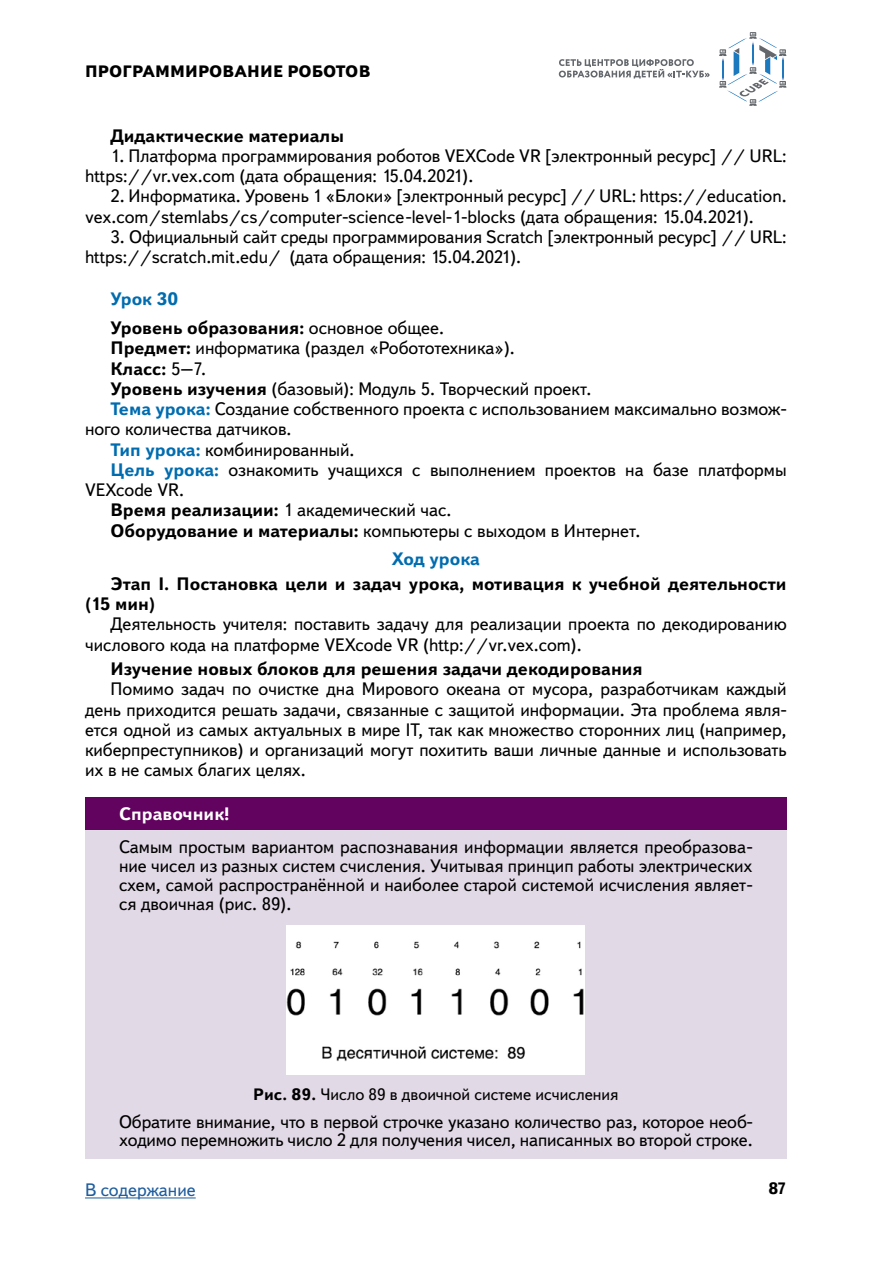
<style>
.page{position:relative;width:893px;height:1263px;background:#fff}
.page>*{position:absolute;margin:0;border:0;box-sizing:border-box;transform-origin:0 0}
.t1{font:18px/20.2px "Textbook New";color:#000}
.t2{font:700 18px/28.8px "Textbook New";color:#000}
.t3{font:18px "Textbook New";color:#205d9e}
.t4{font:700 18px "Textbook New";color:#fff}
.t5{font:700 18px "Textbook New";color:#006caf}
.t6{font:16.5px "Textbook New";color:#000}
.t7{font:800 16.5px "Textbook New";letter-spacing:.01em;color:#000}
.t8{font:700 16.5px "Textbook New";color:#000}
.s1{color:#006caf}
.s2{font-weight:400}
.s3{font-weight:700}
.s4{font-weight:700;color:#006caf}
</style>
<div class="page">
<svg style="left:719px;top:32px;width:67px;height:74px"></svg>
<svg style="left:559px;top:59px;width:151px;height:20px"></svg>
<hr style="left:85px;top:1197px;width:111px;height:1px;background:#205d9e">
<div style="left:85px;top:798px;width:702px;height:33px;background:#620360"></div>
<div style="left:85px;top:831px;width:702px;height:328px;background:#e2d9e6"></div>
<img style="left:287px;top:926px;width:298px;height:149px">
<p class="t7" style="left:85px;top:61px;width:287px">ПРОГРАММИРОВАНИЕ РОБОТОВ</p>
<p class="t2" style="left:111px;top:121px;width:235px">Дидактические материалы</p>
<p class="t1" style="left:85px;top:145px;width:703px;text-indent:26px">1. Платформа программирования роботов VEXCode VR [электронный ресурс] // URL: https://vr.vex.com (дата обращения: 15.04.2021).</p>
<p class="t1" style="left:85px;top:186px;width:703px;text-indent:26px">2. Информатика. Уровень 1 «Блоки» [электронный ресурс] // URL: https://education. vex.com/stemlabs/cs/computer-science-level-1-blocks (дата обращения: 15.04.2021).</p>
<p class="t1" style="left:85px;top:226px;width:703px;text-indent:26px">3. Официальный сайт среды программирования Scratch [электронный ресурс] // URL: https://scratch.mit.edu/ (дата обращения: 15.04.2021).</p>
<p class="t2" style="left:111px;top:285px;width:335px"><span class="s1">Урок 30<br></span>Уровень образования: <span class="s2">основное общее.</span></p>
<p class="t1" style="left:111px;top:338px;width:406px"><span class="s3">Предмет:</span> информатика (раздел «Робототехника»).</p>
<p class="t2" style="left:111px;top:354px;width:97px">Класс: <span class="s2">5–7.</span></p>
<p class="t1" style="left:111px;top:378px;width:482px"><span class="s3">Уровень изучения</span> (базовый): Модуль 5. Творческий проект.</p>
<p class="t1" style="left:111px;top:399px;width:678px"><span class="s4">Тема урока:</span> Создание собственного проекта с использованием максимально возмож-</p>
<p class="t1" style="left:85px;top:419px;width:208px">ного количества датчиков.</p>
<p class="t1" style="left:111px;top:439px;width:245px"><span class="s4">Тип урока:</span> комбинированный.</p>
<p class="t1" style="left:111px;top:459px;width:678px"><span class="s4">Цель урока:</span> ознакомить учащихся с выполнением проектов на базе платформы</p>
<p class="t1" style="left:85px;top:480px;width:101px">VEXcode VR.</p>
<p class="t1" style="left:111px;top:500px;width:342px"><span class="s3">Время реализации:</span> 1 академический час.</p>
<p class="t1" style="left:111px;top:520px;width:531px"><span class="s3">Оборудование и материалы:</span> компьютеры с выходом в Интернет.</p>
<p class="t5" style="left:392px;top:548px;width:90px">Ход урока</p>
<p class="t2" style="left:85px;top:573px;width:703px;line-height:20.2px;text-indent:26px">Этап I. Постановка цели и задач урока, мотивация к учебной деятельности (15 мин)</p>
<p class="t1" style="left:85px;top:614px;width:703px;text-indent:26px">Деятельность учителя: поставить задачу для реализации проекта по декодированию числового кода на платформе VEXcode VR (http://vr.vex.com).</p>
<p class="t2" style="left:111px;top:654px;width:534px">Изучение новых блоков для решения задачи декодирования</p>
<p class="t1" style="left:85px;top:679px;width:703px;text-align:justify;text-indent:26px">Помимо задач по очистке дна Мирового океана от мусора, разработчикам каждый день приходится решать задачи, связанные с защитой информации. Эта проблема явля&shy;ется одной из самых актуальных в мире IT, так как множество сторонних лиц (например, киберпреступников) и организаций могут похитить ваши личные данные и использовать их в не самых благих целях.</p>
<p class="t4" style="left:119px;top:803px;width:112px">Справочник!</p>
<p class="t1" style="left:119px;top:837px;width:635px;line-height:18.8px;text-align:justify">Самым простым вариантом распознавания информации является преобразова&shy;ние чисел из разных систем счисления. Учитывая принцип работы электрических схем, самой распространённой и наиболее старой системой исчисления являет&shy;ся двоичная (рис. 89).</p>
<p class="t6" style="left:253px;top:1084px;width:367px"><span class="s3">Рис. 89.</span> Число 89 в двоичной системе исчисления</p>
<p class="t1" style="left:119px;top:1112px;width:635px;line-height:18.8px">Обратите внимание, что в первой строчке указано количество раз, которое необ&shy;ходимо перемножить число 2 для получения чисел, написанных во второй строке.</p>
<p class="t3" style="left:85px;top:1179px;width:112px">В содержание</p>
<p class="t8" style="left:768px;top:1178px;width:20px">87</p>
</div>
